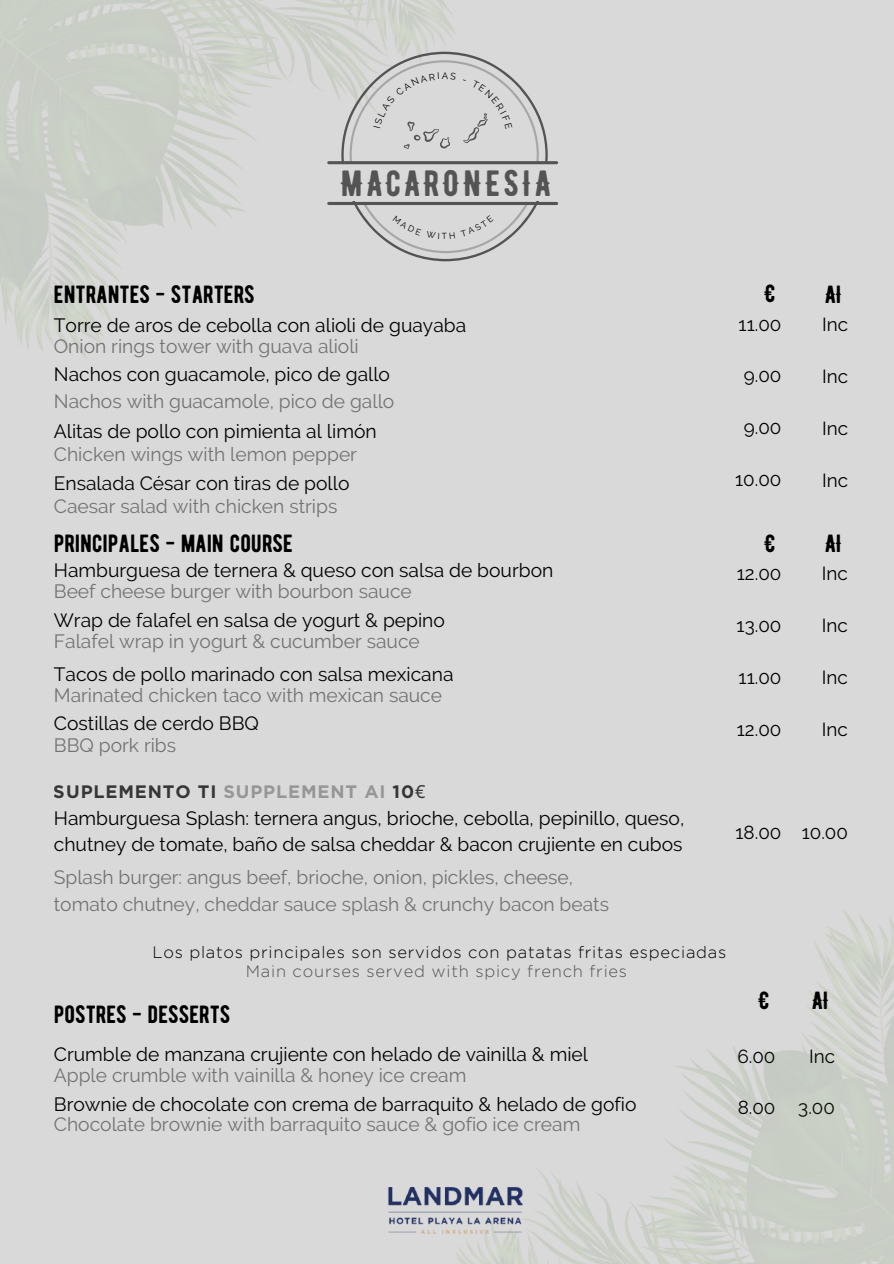
<style>
.page{position:relative;width:894px;height:1264px;background:#fff}
.page>*{position:absolute;margin:0;border:0;box-sizing:border-box;transform-origin:0 0}
.t1{font:36.45px "BERNIER Regular";letter-spacing:.09em;color:#545454}
.t2{font:24.9px "BERNIER Regular";color:#000}
.t3{font:19.2px/26.4px "Raleway";color:#000}
.t4{font:19.2px/26.4px "Raleway";color:#737373}
.t5{font:18.9px "Raleway";color:#000}
.t6{font:700 18px "Gotham";letter-spacing:.045em;color:#000}
.t7{font:300 16.5px "Gotham";letter-spacing:.045em;color:#000}
.t8{font:300 16.5px "Gotham";letter-spacing:.045em;color:#545454}
.s1{color:#7f8080}
.s2{font-family:"Noto Sans";font-weight:400}
</style>
<div class="page">
<div style="left:0;top:0;width:893px;height:1263px;background:#d9d9d9"></div>
<img style="left:388px;top:1187px;width:67px;height:47px">
<hr style="left:328px;top:161px;width:228px;height:3px;background:#545454">
<hr style="left:328px;top:202px;width:228px;height:3px;background:#545454">
<img style="left:455px;top:910px;width:438px;height:353px">
<svg style="left:341px;top:52px;width:206px;height:109px"></svg>
<svg style="left:342px;top:205px;width:195px;height:56px"></svg>
<h1 class="t1" style="left:340px;top:161px;width:211px">MACARONESIA</h1>
<p class="t2" style="left:54px;top:279px;width:202px">ENTRANTES - STARTERS</p>
<p class="t3" style="left:54px;top:312px;width:414px">Torre de aros de cebolla con alioli de guayaba</p>
<p class="t3" style="left:54px;top:361px;width:337px">Nachos con guacamole, pico de gallo</p>
<p class="t3" style="left:54px;top:418px;width:324px">Alitas de pollo con pimienta al limón</p>
<p class="t3" style="left:54px;top:469px;width:297px">Ensalada César con tiras de pollo</p>
<p class="t4" style="left:54px;top:332px;width:306px">Onion rings tower with guava alioli</p>
<p class="t4" style="left:54px;top:388px;width:342px">Nachos with guacamole, pico de gallo</p>
<p class="t4" style="left:54px;top:441px;width:304px">Chicken wings with lemon pepper</p>
<p class="t4" style="left:54px;top:493px;width:285px">Caesar salad with chicken strips</p>
<p class="t2" style="left:54px;top:528px;width:240px">PRINCIPALES - MAIN COURSE</p>
<p class="t3" style="left:54px;top:557px;width:501px">Hamburguesa de ternera &amp; queso con salsa de bourbon</p>
<p class="t3" style="left:54px;top:607px;width:392px">Wrap de falafel en salsa de yogurt &amp; pepino</p>
<p class="t3" style="left:54px;top:660px;width:401px">Tacos de pollo marinado con salsa mexicana</p>
<p class="t3" style="left:54px;top:709px;width:206px">Costillas de cerdo BBQ</p>
<p class="t4" style="left:54px;top:578px;width:359px">Beef cheese burger with bourbon sauce</p>
<p class="t4" style="left:54px;top:628px;width:367px">Falafel wrap in yogurt &amp; cucumber sauce</p>
<p class="t4" style="left:54px;top:682px;width:389px">Marinated chicken taco with mexican sauce</p>
<p class="t4" style="left:54px;top:731px;width:124px">BBQ pork ribs</p>
<p class="t6" style="left:54px;top:781px;width:373px">SUPLEMENTO TI <span class="s1">SUPPLEMENT AI</span> 10<span class="s2">€</span></p>
<p class="t3" style="left:54px;top:804px;width:632px">Hamburguesa Splash: ternera angus, brioche, cebolla, pepinillo, queso, chutney de tomate, baño de salsa cheddar &amp; bacon crujiente en cubos</p>
<p class="t4" style="left:54px;top:864px;width:556px">Splash burger: angus beef, brioche, onion, pickles, cheese, tomato chutney, cheddar sauce splash &amp; crunchy bacon beats</p>
<p class="t2" style="left:764px;top:279px;width:12px">€</p>
<p class="t5" style="left:738px;top:313px;width:44px">11.00</p>
<p class="t5" style="left:743px;top:364px;width:39px">9.00</p>
<p class="t5" style="left:743px;top:416px;width:39px">9.00</p>
<p class="t5" style="left:735px;top:468px;width:48px">10.00</p>
<p class="t2" style="left:764px;top:528px;width:12px">€</p>
<p class="t5" style="left:736px;top:562px;width:46px">12.00</p>
<p class="t5" style="left:736px;top:614px;width:46px">13.00</p>
<p class="t5" style="left:738px;top:666px;width:44px">11.00</p>
<p class="t5" style="left:736px;top:717px;width:46px">12.00</p>
<p class="t5" style="left:735px;top:821px;width:47px">18.00</p>
<p class="t7" style="left:152px;top:943px;width:575px">Los platos principales son servidos con patatas fritas especiadas</p>
<p class="t8" style="left:246px;top:962px;width:383px">Main courses served with spicy french fries</p>
<p class="t2" style="left:54px;top:999px;width:178px">POSTRES - DESSERTS</p>
<p class="t3" style="left:54px;top:1041px;width:535px">Crumble de manzana crujiente con helado de vainilla &amp; miel</p>
<p class="t4" style="left:54px;top:1062px;width:414px">Apple crumble with vainilla &amp; honey ice cream</p>
<p class="t3" style="left:54px;top:1090px;width:584px">Brownie de chocolate con crema de barraquito &amp; helado de gofio</p>
<p class="t4" style="left:54px;top:1110px;width:528px">Chocolate brownie with barraquito sauce &amp; gofio ice cream</p>
<p class="t2" style="left:758px;top:984px;width:12px">€</p>
<p class="t5" style="left:737px;top:1044px;width:39px">6.00</p>
<p class="t5" style="left:737px;top:1096px;width:39px">8.00</p>
<p class="t2" style="left:825px;top:279px;width:19px">AI</p>
<p class="t5" style="left:821px;top:313px;width:28px">Inc</p>
<p class="t5" style="left:821px;top:365px;width:28px">Inc</p>
<p class="t5" style="left:821px;top:417px;width:28px">Inc</p>
<p class="t5" style="left:821px;top:469px;width:28px">Inc</p>
<p class="t2" style="left:824px;top:528px;width:19px">AI</p>
<p class="t5" style="left:821px;top:562px;width:28px">Inc</p>
<p class="t5" style="left:821px;top:614px;width:28px">Inc</p>
<p class="t5" style="left:821px;top:666px;width:28px">Inc</p>
<p class="t5" style="left:821px;top:717px;width:28px">Inc</p>
<p class="t5" style="left:801px;top:821px;width:48px">10.00</p>
<p class="t2" style="left:812px;top:984px;width:19px">AI</p>
<p class="t5" style="left:808px;top:1044px;width:28px">Inc</p>
<p class="t5" style="left:798px;top:1096px;width:38px">3.00</p>
</div>
